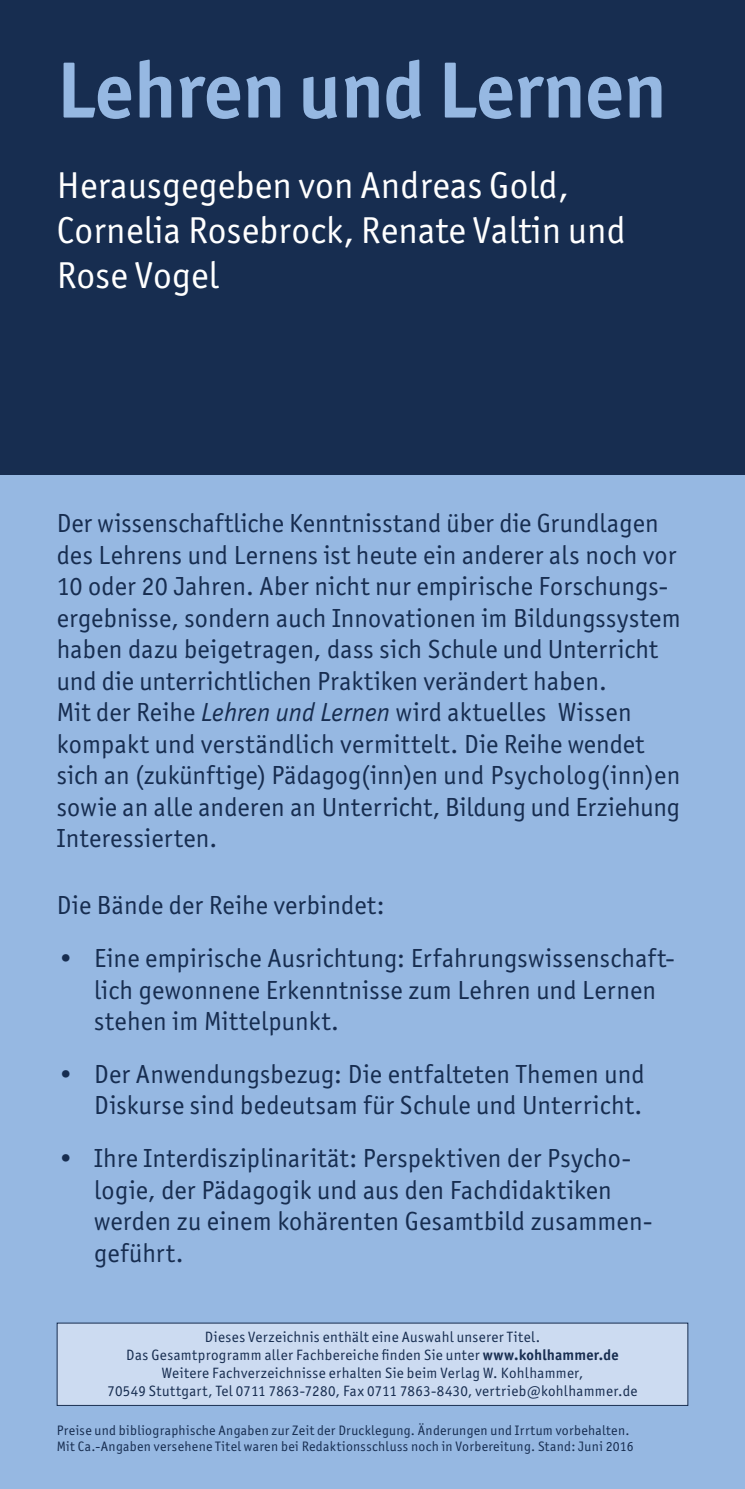
<style>
.page{position:relative;width:745px;height:1489px;background:#fff}
.page>*{position:absolute;margin:0;border:0;box-sizing:border-box;transform-origin:0 0}
.Standards_Psychologi{font:700 80px "ITC Officina Sans";letter-spacing:-.005em;color:#96b8e2}
.Standards_Psychologi-2{font:37.5px/45px "ITC Officina Sans";letter-spacing:.01em;color:#fff}
.t1{font:26.25px/31.5px "ITC Officina Sans";letter-spacing:.01em;color:#172d50}
.t2{font:15px/18px "ITC Officina Sans";letter-spacing:.025em;color:#172d50;text-align:center}
.t3{font:13.75px/16.5px "ITC Officina Sans";letter-spacing:.025em;color:#172d50}
.s1{font-style:italic}
.s2{font-weight:700}
</style>
<div class="page">
<div style="left:0;top:0;width:744px;height:1488px;background:#172d50"></div>
<div style="left:0;top:475px;width:744px;height:1013px;background:#96b8e2"></div>
<div style="left:57px;top:1322px;width:630px;height:83px;background:#ccdbf1"></div>
<hr style="left:744px;top:0;width:1px;height:1488px;background:#dce6f6">
<p class="Standards_Psychologi" style="left:57px;top:41px;width:611px">Lehren und Lernen</p>
<p class="Standards_Psychologi-2" style="left:57px;top:163px;width:570px">Herausgegeben von Andreas Gold,<br>Cornelia Rosebrock, Renate Valtin und<br>Rose Vogel</p>
<p class="t1" style="left:57px;top:507px;width:625px">Der wissenschaftliche Kenntnisstand über die Grundlagen des Lehrens und Lernens ist heute ein anderer als noch vor 10 oder 20 Jahren. Aber nicht nur empirische Forschungs&shy;ergebnisse, sondern auch Innovationen im Bildungssystem haben dazu beigetragen, dass sich Schule und Unterricht und die unterrichtlichen Praktiken verändert haben.<br>Mit der Reihe <span class="s1">Lehren und Lernen</span> wird aktuelles Wissen kompakt und verständlich vermittelt. Die Reihe wendet sich an (zukünftige) Pädagog(inn)en und Psycholog(inn)en sowie an alle anderen an Unterricht, Bildung und Erziehung Interessierten.</p>
<p class="t1" style="left:57px;top:889px;width:329px">Die Bände der Reihe verbindet:</p>
<p class="t1" style="left:94px;top:942px;width:581px;text-indent:-38px">• Eine empirische Ausrichtung: Erfahrungswissenschaft&shy;lich gewonnene Erkenntnisse zum Lehren und Lernen stehen im Mittelpunkt.</p>
<p class="t1" style="left:57px;top:1058px;width:589px;text-align:right">• Der Anwendungsbezug: Die entfalteten Themen und<br>Diskurse sind bedeutsam für Schule und Unterricht.</p>
<p class="t1" style="left:94px;top:1142px;width:559px;text-indent:-38px">• Ihre Interdisziplinarität: Perspektiven der Psycho&shy;logie, der Pädagogik und aus den Fachdidaktiken werden zu einem kohärenten Gesamtbild zusammen&shy;geführt.</p>
<p class="t2" style="left:126px;top:1327px;width:493px">Dieses Verzeichnis enthält eine Auswahl unserer Titel.<br>Das Gesamtprogramm aller Fachbereiche finden Sie unter <span class="s2">www.kohlhammer.de</span></p>
<p class="t2" style="left:107px;top:1363px;width:531px">Weitere Fachverzeichnisse erhalten Sie beim Verlag W. Kohlhammer,<br>70549 Stuttgart, Tel 0711 7863-7280, Fax 0711 7863-8430, vertrieb@kohlhammer.de</p>
<p class="t3" style="left:57px;top:1421px;width:578px">Preise und bibliographische Angaben zur Zeit der Drucklegung. Änderungen und Irrtum vorbehalten.<br>Mit Ca.-Angaben versehene Titel waren bei Redaktionsschluss noch in Vorbereitung. Stand: Juni 2016</p>
</div>
